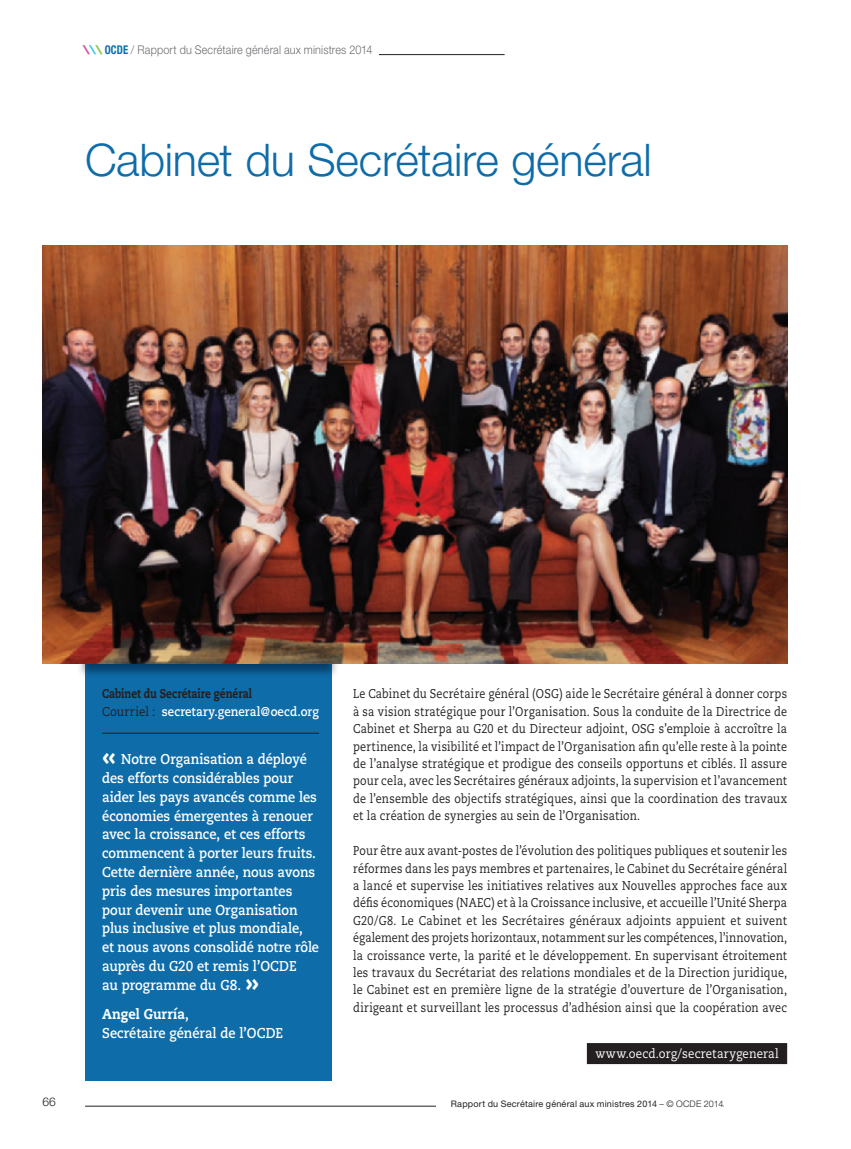
<style>
.page{position:relative;width:851px;height:1149px;background:#fff}
.page>*{position:absolute;margin:0;border:0;box-sizing:border-box;transform-origin:0 0}
.t1{font:300 45px "Helvetica Neue LT Std";letter-spacing:-.005em;color:#0e6ca9}
.t2{font:700 14.25px/18.8px "Caecilia";color:#fff;scale:.9 1}
.t3{font:12.75px/17.4px "Caecilia";letter-spacing:.02em;color:#231f20;text-align:justify;scale:.85 1}
.t4{font:800 12.75px/17.4px "Caecilia";letter-spacing:-.005em;color:#231f20;scale:.8 1}
.t5{font:12.75px "Caecilia";letter-spacing:.015em;color:#fff;scale:.9 1}
.t6{font:300 12px "Helvetica Neue LT Std";letter-spacing:.015em;color:#6c6d70;scale:.9 1}
.t7{font:300 12px "Helvetica Neue LT Std";color:#231f20}
.t8{font:9px "Helvetica Neue LT Std";letter-spacing:.025em;color:#231f20}
.s1{font-weight:900;font-style:italic;font-stretch:expanded;color:#cd529e}
.s2{font-weight:900;font-style:italic;font-stretch:expanded;color:#40c7f4}
.s3{font-weight:900;font-style:italic;font-stretch:expanded;color:#8bc63e}
.s4{font-weight:700;font-stretch:condensed;color:#0e6ca9}
.s5{font-weight:400}
.s6{font-weight:700;color:#fff}
.s7{font-size:30px}
.s8{font-weight:800}
.s9{font-weight:300}
</style>
<div class="page">
<hr style="left:85px;top:1105px;width:638px;height:1px;background:#231f20">
<div style="left:436px;top:1094px;width:287px;height:12px;background:#fff"></div>
<hr style="left:85px;top:54px;width:419px;height:1px;background:#231f20">
<div style="left:85px;top:46px;width:293px;height:21px;background:#fff"></div>
<div style="left:85px;top:396px;width:247px;height:683px;background:#0e6ca9"></div>
<div style="left:586px;top:1042px;width:201px;height:21px;background:#231f20"></div>
<hr style="left:102px;top:732px;width:217px;height:1px;background:#231f20">
<img style="left:85px;top:662px;width:247px;height:13px">
<img style="left:43px;top:245px;width:744px;height:417px">
<p class="t6" style="left:85px;top:43px;width:321px"><span class="s1">\</span><span class="s2">\</span><span class="s3">\</span><span class="s4">OCDE</span> / Rapport du Secrétaire général aux ministres 2014</p>
<h1 class="t1" style="left:85px;top:132px;width:568px">Cabinet du Secrétaire général</h1>
<p class="t4" style="left:102px;top:685px;width:273px">Cabinet du Secrétaire général<br><span class="s5">Courriel :</span> <span class="s6">secretary.general@oecd.org</span></p>
<p class="t2" style="left:102px;top:750px;width:242px"><span class="s7">«</span> Notre Organisation a déployé des efforts considérables pour aider les pays avancés comme les économies émergentes à renouer avec la croissance, et ces efforts commencent à porter leurs fruits.<br>Cette dernière année, nous avons pris des mesures importantes pour devenir une Organisation plus inclusive et plus mondiale,<br>et nous avons consolidé notre rôle auprès du G20 et remis l’OCDE<br>au programme du G8. <span class="s7">»</span></p>
<p class="t2" style="left:102px;top:1004px;width:202px"><span class="s8">Angel Gurría</span>,<br>Secrétaire général de l’OCDE</p>
<p class="t3" style="left:353px;top:685px;width:512px">Le Cabinet du Secrétaire général (OSG) aide le Secrétaire général à donner corps à sa vision stratégique pour l’Organisation. Sous la conduite de la Directrice de Cabinet et Sherpa au G20 et du Directeur adjoint, OSG s’emploie à accroître la pertinence, la visibilité et l’impact de l’Organisation afin qu’elle reste à la pointe de l’analyse stratégique et prodigue des conseils opportuns et ciblés. Il assure pour cela, avec les Secrétaires généraux adjoints, la supervision et l’avancement de l’ensemble des objectifs stratégiques, ainsi que la coordination des travaux et la création de synergies au sein de l’Organisation.</p>
<p class="t3" style="left:353px;top:842px;width:512px">Pour être aux avant-postes de l’évolution des politiques publiques et soutenir les réformes dans les pays membres et partenaires, le Cabinet du Secrétaire général a lancé et supervise les initiatives relatives aux Nouvelles approches face aux défis économiques (NAEC) et à la Croissance inclusive, et accueille l’Unité Sherpa G20/G8. Le Cabinet et les Secrétaires généraux adjoints appuient et suivent également des projets horizontaux, notamment sur les compétences, l’innovation, la croissance verte, la parité et le développement. En supervisant étroitement les travaux du Secrétariat des relations mondiales et de la Direction juridique, le Cabinet est en première ligne de la stratégie d’ouverture de l’Organisation, dirigeant et surveillant les processus d’adhésion ainsi que la coopération avec</p>
<p class="t5" style="left:595px;top:1045px;width:205px">www.oecd.org/secretarygeneral</p>
<p class="t7" style="left:43px;top:1094px;width:15px">66</p>
<p class="t8" style="left:451px;top:1098px;width:274px">Rapport du Secrétaire général aux ministres 2014 <span class="s9">– © OCDE 2014</span></p>
</div>
